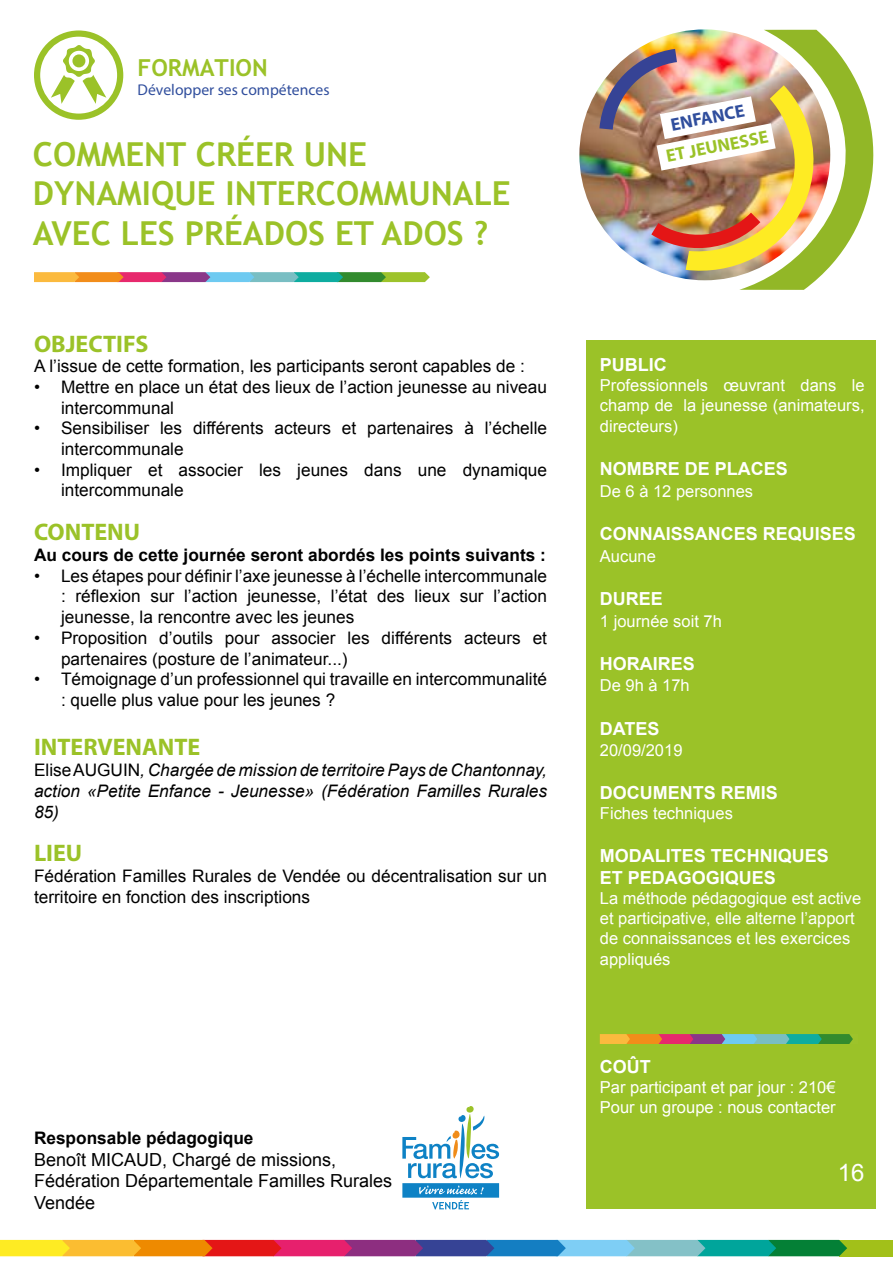
<style>
.page{position:relative;width:893px;height:1263px;background:#fff}
.page>*{position:absolute;margin:0;border:0;box-sizing:border-box;transform-origin:0 0}
.t1{font:700 33px/39.6px "Trebuchet MS";color:#9bc228}
.t2{font:700 24px "Myriad Pro";color:#9bc228}
.t3{font:24px "Arial";color:#fff}
.t4{font:700 23.55px "Trebuchet MS";color:#9bc228}
.t5{font:700 18px/21.6px "Arial";color:#fff}
.t6{font:18px/21.6px "Arial";color:#000}
.t7{font:700 18px "Myriad Pro";color:#9bc228}
.t8{font:700 18px "Myriad Pro";color:#304e9d}
.t9{font:17.25px/20.7px "Arial";color:#000}
.t10{font:italic 17.25px/20.7px "Arial";color:#000;text-align:justify}
.t11{font:700 17.25px "Arial";color:#000}
.t12{font:16.5px/19.8px "Arial";color:#fff}
.t13{font:15.6px "Myriad Pro";color:#304e9d}
.s1{font-style:normal}
</style>
<div class="page">
<svg style="left:34px;top:30px;width:89px;height:90px"></svg>
<img style="left:579px;top:29px;width:251px;height:251px;border-radius:125px">
<img style="left:599px;top:30px;width:274px;height:260px">
<svg style="left:34px;top:272px;width:396px;height:10px;background:#939574"></svg>
<div style="left:587px;top:341px;width:289px;height:868px;background:#9bc228"></div>
<div style="left:839px;top:1240px;width:54px;height:16px;background:#a2c019"></div>
<svg style="left:0;top:1240px;width:847px;height:16px;background:#8b806f"></svg>
<svg style="left:402px;top:1106px;width:97px;height:103px"></svg>
<svg style="left:600px;top:1034px;width:253px;height:10px;background:#8f8d79"></svg>
<h3 class="t4" style="left:138px;top:53px;width:132px">FORMATION</h3>
<p class="t13" style="left:138px;top:80px;width:193px">Développer ses compétences</p>
<h1 class="t1" style="left:33px;top:134px;width:479px">COMMENT CRÉER UNE<br>DYNAMIQUE INTERCOMMUNALE<br>AVEC LES PRÉADOS ET ADOS ?</h1>
<h2 class="t2" style="left:34px;top:328px;width:116px">OBJECTIFS</h2>
<p class="t9" style="left:34px;top:356px;width:492px">A l’issue de cette formation, les participants seront capables de :</p>
<p class="t9" style="left:61px;top:377px;width:488px;text-indent:-27px">• Mettre en place un état des lieux de l’action jeunesse au niveau intercommunal</p>
<p class="t9" style="left:61px;top:418px;width:488px;text-indent:-27px">• Sensibiliser les différents acteurs et partenaires à l’échelle intercommunale</p>
<p class="t9" style="left:61px;top:460px;width:488px;text-indent:-27px">• Impliquer et associer les jeunes dans une dynamique intercommunale</p>
<h2 class="t2" style="left:34px;top:516px;width:108px">CONTENU</h2>
<p class="t11" style="left:34px;top:543px;width:513px">Au cours de cette journée seront abordés les points suivants :</p>
<p class="t9" style="left:61px;top:565px;width:488px;text-align:justify;text-indent:-27px">• Les étapes pour définir l’axe jeunesse à l’échelle intercommunale : réflexion sur l’action jeunesse, l’état des lieux sur l’action jeunesse, la rencontre avec les jeunes</p>
<p class="t9" style="left:61px;top:628px;width:488px;text-indent:-27px">• Proposition d’outils pour associer les différents acteurs et partenaires (posture de l’animateur...)</p>
<p class="t9" style="left:61px;top:669px;width:488px;text-indent:-27px">• Témoignage d’un professionnel qui travaille en intercommunalité : quelle plus value pour les jeunes ?</p>
<h2 class="t2" style="left:34px;top:732px;width:168px">INTERVENANTE</h2>
<p class="t10" style="left:34px;top:760px;width:515px"><span class="s1">Elise AUGUIN</span>, Chargée de mission de territoire Pays de Chantonnay, action «Petite Enfance - Jeunesse» (Fédération Familles Rurales 85)</p>
<h2 class="t2" style="left:34px;top:837px;width:50px">LIEU</h2>
<p class="t9" style="left:34px;top:866px;width:515px">Fédération Familles Rurales de Vendée ou décentralisation sur un territoire en fonction des inscriptions</p>
<p class="t11" style="left:34px;top:1127px;width:221px">Responsable pédagogique</p>
<p class="t6" style="left:34px;top:1149px;width:360px">Benoît MICAUD, Chargé de missions,<br>Fédération Départementale Familles Rurales<br>Vendée</p>
<p class="t8" style="left:669px;top:113px;width:76px;rotate:-11deg">ENFANCE</p>
<p class="t7" style="left:664px;top:145px;width:105px;rotate:-11deg">ET JEUNESSE</p>
<p class="t5" style="left:600px;top:354px;width:68px">PUBLIC</p>
<p class="t12" style="left:600px;top:375px;width:266px">Professionnels œuvrant dans le champ de la jeunesse (animateurs,</p>
<p class="t12" style="left:600px;top:417px;width:79px">directeurs)</p>
<p class="t5" style="left:600px;top:459px;width:190px">NOMBRE DE PLACES</p>
<p class="t12" style="left:600px;top:481px;width:155px">De 6 à 12 personnes</p>
<p class="t5" style="left:600px;top:524px;width:258px">CONNAISSANCES REQUISES</p>
<p class="t12" style="left:600px;top:546px;width:57px">Aucune</p>
<p class="t5" style="left:600px;top:588px;width:64px">DUREE</p>
<p class="t12" style="left:600px;top:611px;width:123px">1 journée soit 7h</p>
<p class="t5" style="left:600px;top:653px;width:97px">HORAIRES</p>
<p class="t12" style="left:600px;top:676px;width:91px">De 9h à 17h</p>
<p class="t5" style="left:600px;top:718px;width:61px">DATES</p>
<p class="t12" style="left:600px;top:741px;width:84px">20/09/2019</p>
<p class="t5" style="left:600px;top:783px;width:180px">DOCUMENTS REMIS</p>
<p class="t12" style="left:600px;top:804px;width:134px">Fiches techniques</p>
<p class="t5" style="left:600px;top:846px;width:231px">MODALITES TECHNIQUES<br>ET PEDAGOGIQUES</p>
<p class="t12" style="left:600px;top:888px;width:263px">La méthode pédagogique est active et participative, elle alterne l’apport de connaissances et les exercices</p>
<p class="t12" style="left:600px;top:949px;width:72px">appliqués</p>
<p class="t5" style="left:600px;top:1056px;width:52px">COÛT</p>
<p class="t12" style="left:600px;top:1077px;width:237px">Par participant et par jour : 210€<br>Pour un groupe : nous contacter</p>
<h2 class="t3" style="left:838px;top:1157px;width:28px">16</h2>
</div>
